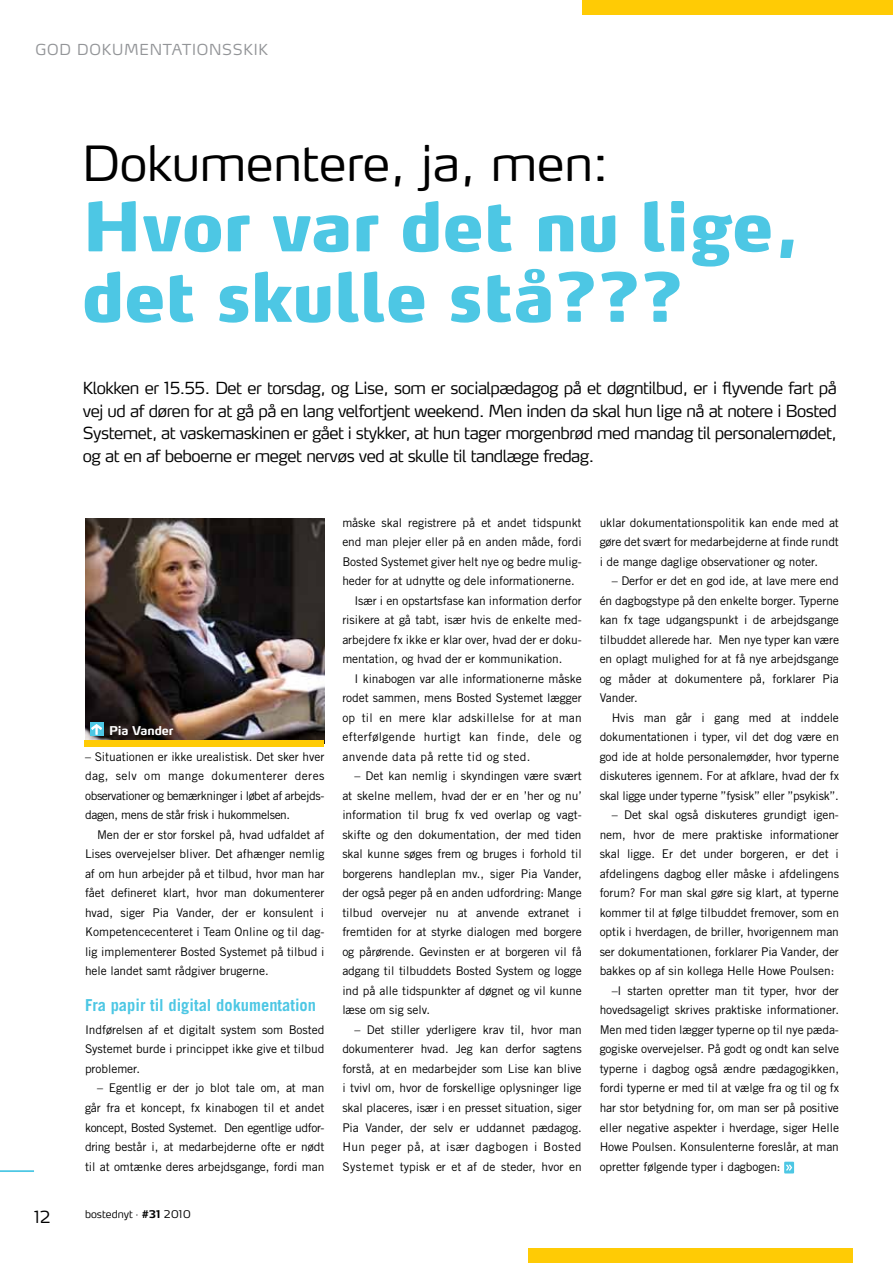
<style>
.page{position:relative;width:893px;height:1263px;background:#fff}
.page>*{position:absolute;margin:0;border:0;box-sizing:border-box;transform-origin:0 0}
.t1{font:900 66.9px/70.5px "Max LF";letter-spacing:-.005em;color:#4dc7e4}
.t2{font:300 48px "Max LF";color:#000}
.t3{font:300 16.5px/22.5px "Max LF";letter-spacing:-.03em;color:#000;text-align:justify}
.t4{font:700 16.5px "Trade Gothic LT Std";color:#4dc7e4}
.t5{font:300 15px "Max LF";letter-spacing:.05em;color:#939598}
.t6{font:12px/19.5px "Trade Gothic LT Std";letter-spacing:-.005em;color:#000;text-align:justify}
.t7{font:12px "Trade Gothic LT Std";letter-spacing:.03em;color:#000}
.t8{font:700 12px "Max";letter-spacing:-.005em;color:#fff}
.t9{font:300 10.5px "Max LF";letter-spacing:.02em;color:#000}
.s1{font-weight:700}
</style>
<div class="page">
<hr style="left:0;top:1170px;width:34px;height:2px;background:#4dc7e4">
<div style="left:528px;top:1248px;width:324px;height:15px;background:#ffcb05"></div>
<div style="left:784px;top:1162px;width:10px;height:11px;background:#4dc7e4"></div>
<svg style="left:786px;top:1164px;width:6px;height:7px"></svg>
<img style="left:85px;top:519px;width:239px;height:221px">
<div style="left:582px;top:0;width:311px;height:14px;background:#ffcb05"></div>
<div style="left:85px;top:740px;width:239px;height:7px;background:#ffcb05"></div>
<div style="left:90px;top:722px;width:13px;height:14px;background:#4dc7e4"></div>
<svg style="left:91px;top:724px;width:11px;height:11px"></svg>
<p class="t5" style="left:36px;top:40px;width:234px">God dokumentationsskik</p>
<h2 class="t2" style="left:82px;top:133px;width:528px">Dokumentere, ja, men:</h2>
<h1 class="t1" style="left:82px;top:190px;width:720px">Hvor var det nu lige, det skulle stå???</h1>
<p class="t3" style="left:83px;top:377px;width:755px">Klokken er 15.55. Det er torsdag, og Lise, som er socialpædagog på et døgntilbud, er i flyvende fart på vej ud af døren for at gå på en lang velfortjent weekend. Men inden da skal hun lige nå at notere i Bosted Systemet, at vaskemaskinen er gået i stykker, at hun tager morgenbrød med mandag til personalemødet, og at en af beboerne er meget nervøs ved at skulle til tandlæge fredag.</p>
<p class="t8" style="left:109px;top:723px;width:66px">Pia Vander</p>
<p class="t6" style="left:85px;top:747px;width:241px">– Situationen er ikke urealistisk. Det sker hver dag, selv om mange dokumenterer deres observationer og bemærkninger i løbet af arbejds&shy;dagen, mens de står frisk i hukommelsen.</p>
<p class="t6" style="left:85px;top:825px;width:241px;text-indent:12px">Men der er stor forskel på, hvad udfaldet af Lises overvejelser bliver. Det afhænger nemlig af om hun arbejder på et tilbud, hvor man har fået defineret klart, hvor man dokumenterer hvad, siger Pia Vander, der er konsulent i Kompetencecenteret i Team Online og til dag&shy;lig implementerer Bosted Systemet på tilbud i hele landet samt rådgiver brugerne.</p>
<h3 class="t4" style="left:85px;top:995px;width:233px">Fra papir til digital dokumentation</h3>
<p class="t6" style="left:85px;top:1020px;width:241px">Indførelsen af et digitalt system som Bosted Systemet burde i princippet ikke give et tilbud problemer.</p>
<p class="t6" style="left:85px;top:1078px;width:241px;text-indent:12px">– Egentlig er der jo blot tale om, at man går fra et koncept, fx kinabogen til et andet koncept, Bosted Systemet. Den egentlige udfor&shy;dring består i, at medarbejderne ofte er nødt til at omtænke deres arbejdsgange, fordi man</p>
<h3 class="t3" style="left:34px;top:1205px;width:18px">12</h3>
<p class="t9" style="left:85px;top:1207px;width:107px">bostednyt · <span class="s1">#31</span> 2010</p>
<p class="t6" style="left:342px;top:513px;width:241px">måske skal registrere på et andet tidspunkt</p>
<p class="t6" style="left:342px;top:532px;width:241px">end man plejer eller på en anden måde, fordi</p>
<p class="t6" style="left:342px;top:552px;width:241px">Bosted Systemet giver helt nye og bedre mulig-</p>
<p class="t6" style="left:342px;top:571px;width:234px">heder for at udnytte og dele informationerne.</p>
<p class="t6" style="left:354px;top:591px;width:229px">Især i en opstartsfase kan information derfor</p>
<p class="t6" style="left:342px;top:610px;width:240px">risikere at gå tabt, især hvis de enkelte med-</p>
<p class="t6" style="left:342px;top:630px;width:240px">arbejdere fx ikke er klar over, hvad der er doku-</p>
<p class="t6" style="left:342px;top:649px;width:221px">mentation, og hvad der er kommunikation.</p>
<p class="t6" style="left:354px;top:669px;width:229px">I kinabogen var alle informationerne måske</p>
<p class="t6" style="left:342px;top:688px;width:241px">rodet sammen, mens Bosted Systemet lægger</p>
<p class="t6" style="left:342px;top:708px;width:241px">op til en mere klar adskillelse for at man</p>
<p class="t7" style="left:342px;top:730px;width:241px">efterfølgende hurtigt kan finde, dele og</p>
<p class="t7" style="left:342px;top:749px;width:190px">anvende data på rette tid og sted.</p>
<p class="t6" style="left:342px;top:766px;width:241px;text-indent:12px">– Det kan nemlig i skyndingen være svært at skelne mellem, hvad der er en ’her og nu’ information til brug fx ved overlap og vagt&shy;skifte og den dokumentation, der med tiden skal kunne søges frem og bruges i forhold til borgerens handleplan mv., siger Pia Vander, der også peger på en anden udfordring: Mange tilbud overvejer nu at anvende extranet i fremtiden for at styrke dialogen med borgere og pårørende. Gevinsten er at borgeren vil få adgang til tilbuddets Bosted System og logge ind på alle tidspunkter af døgnet og vil kunne læse om sig selv.</p>
<p class="t6" style="left:342px;top:1020px;width:241px;text-indent:12px">– Det stiller yderligere krav til, hvor man dokumenterer hvad. Jeg kan derfor sagtens forstå, at en medarbejder som Lise kan blive i tvivl om, hvor de forskellige oplysninger lige skal placeres, især i en presset situation, siger Pia Vander, der selv er uddannet pædagog.<br>Hun peger på, at især dagbogen i Bosted Systemet typisk er et af de steder, hvor en</p>
<p class="t6" style="left:600px;top:513px;width:241px">uklar dokumentationspolitik kan ende med at gøre det svært for medarbejderne at finde rundt i de mange daglige observationer og noter.</p>
<p class="t6" style="left:600px;top:571px;width:241px;text-indent:12px">– Derfor er det en god ide, at lave mere end én dagbogstype på den enkelte borger. Typerne kan fx tage udgangspunkt i de arbejdsgange tilbuddet allerede har. Men nye typer kan være en oplagt mulighed for at få nye arbejdsgange og måder at dokumentere på, forklarer Pia Vander.</p>
<p class="t6" style="left:600px;top:708px;width:241px;text-indent:12px">Hvis man går i gang med at inddele dokumentationen i typer, vil det dog være en god ide at holde personalemøder, hvor typerne diskuteres igennem. For at afklare, hvad der fx skal ligge under typerne ”fysisk” eller ”psykisk”.</p>
<p class="t6" style="left:612px;top:805px;width:229px">– Det skal også diskuteres grundigt igen-</p>
<p class="t6" style="left:600px;top:825px;width:241px">nem, hvor de mere praktiske informationer</p>
<p class="t6" style="left:600px;top:844px;width:241px">skal ligge. Er det under borgeren, er det i</p>
<p class="t6" style="left:600px;top:864px;width:241px">afdelingens dagbog eller måske i afdelingens</p>
<p class="t6" style="left:600px;top:883px;width:241px">forum? For man skal gøre sig klart, at typerne</p>
<p class="t6" style="left:600px;top:903px;width:241px">kommer til at følge tilbuddet fremover, som en</p>
<p class="t6" style="left:600px;top:922px;width:241px">optik i hverdagen, de briller, hvorigennem man</p>
<p class="t6" style="left:600px;top:942px;width:241px">ser dokumentationen, forklarer Pia Vander, der</p>
<p class="t6" style="left:600px;top:961px;width:236px">bakkes op af sin kollega Helle Howe Poulsen:</p>
<p class="t6" style="left:612px;top:981px;width:229px">–I starten opretter man tit typer, hvor der</p>
<p class="t6" style="left:600px;top:1000px;width:241px">hovedsageligt skrives praktiske informationer.</p>
<p class="t6" style="left:600px;top:1020px;width:241px">Men med tiden lægger typerne op til nye pæda-</p>
<p class="t6" style="left:600px;top:1039px;width:241px">gogiske overvejelser. På godt og ondt kan selve</p>
<p class="t6" style="left:600px;top:1059px;width:241px">typerne i dagbog også ændre pædagogikken,</p>
<p class="t6" style="left:600px;top:1078px;width:241px">fordi typerne er med til at vælge fra og til og fx</p>
<p class="t6" style="left:600px;top:1098px;width:241px">har stor betydning for, om man ser på positive</p>
<p class="t6" style="left:600px;top:1117px;width:241px">eller negative aspekter i hverdage, siger Helle</p>
<p class="t6" style="left:600px;top:1137px;width:241px">Howe Poulsen. Konsulenterne foreslår, at man</p>
<p class="t6" style="left:600px;top:1156px;width:182px">opretter følgende typer i dagbogen:</p>
</div>
